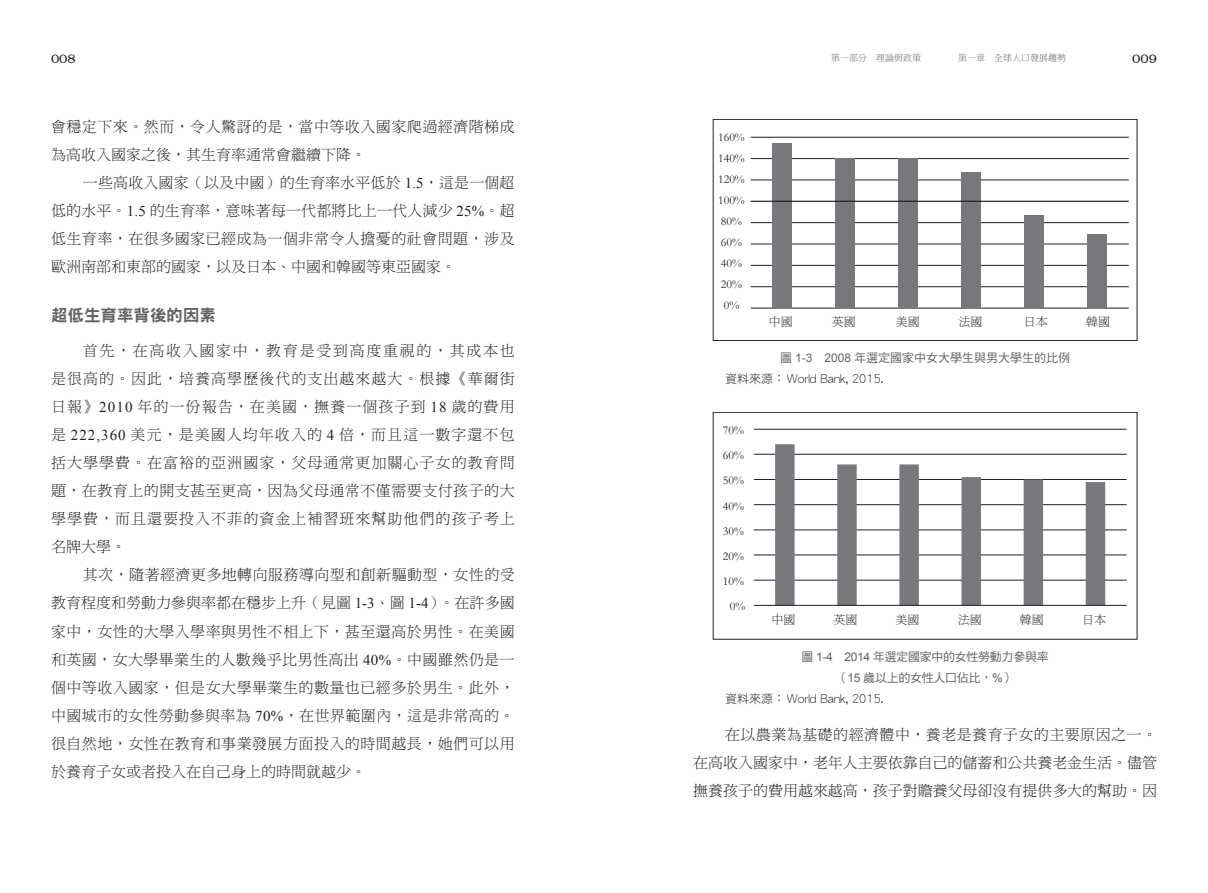
<style>
.page{position:relative;width:1208px;height:893px;background:#fff}
.page>*{position:absolute;margin:0;border:0;box-sizing:border-box;transform-origin:0 0}
.BT2{font:16.5px "DF Hei HK W9";color:#636366}
.正文{font:15px/28px "DF Ming HK W3";letter-spacing:.015em;color:#231f20;text-align:justify}
.t1{font:300 13.5px "Clarendon BT";color:#231f20}
.t2{font:12px/21px "Garamond";color:#231f20;text-align:center}
.资料来源{font:12px "DF Hei HK W3";color:#231f20}
.图说居中{font:12px "DF Hei HK W5";letter-spacing:-.025em;color:#636366}
.图说居中-2{font:12px "DF Hei HK W5";color:#636366}
.t3{font:12px "DF Ming HK W3 E Ten B5 H";color:#231f20}
.t4{font:9px "DF Ming HK W3";color:#636366}
.s1{font-family:"Times New Roman"}
.s2{font-family:"Arial"}
</style>
<div class="page">
<hr style="left:750px;top:308px;width:378px;height:1px;background:#231f20">
<hr style="left:750px;top:286px;width:378px;height:1px;background:#231f20">
<hr style="left:750px;top:265px;width:378px;height:1px;background:#231f20">
<hr style="left:750px;top:244px;width:378px;height:1px;background:#231f20">
<hr style="left:750px;top:222px;width:378px;height:1px;background:#231f20">
<hr style="left:750px;top:180px;width:378px;height:1px;background:#231f20">
<hr style="left:750px;top:158px;width:378px;height:1px;background:#231f20">
<hr style="left:750px;top:137px;width:378px;height:1px;background:#231f20">
<div style="left:713px;top:119px;width:424px;height:222px;border:1px solid #231f20"></div>
<div style="left:835px;top:159px;width:19px;height:149px;background:#76787b"></div>
<div style="left:898px;top:159px;width:19px;height:149px;background:#76787b"></div>
<div style="left:961px;top:172px;width:19px;height:136px;background:#76787b"></div>
<div style="left:1024px;top:215px;width:19px;height:93px;background:#76787b"></div>
<div style="left:1087px;top:235px;width:19px;height:73px;background:#76787b"></div>
<div style="left:772px;top:144px;width:19px;height:164px;background:#76787b"></div>
<hr style="left:750px;top:201px;width:378px;height:1px;background:#231f20">
<hr style="left:754px;top:580px;width:372px;height:1px;background:#231f20">
<hr style="left:754px;top:555px;width:372px;height:1px;background:#231f20">
<hr style="left:754px;top:530px;width:372px;height:1px;background:#231f20">
<hr style="left:754px;top:504px;width:372px;height:1px;background:#231f20">
<hr style="left:754px;top:479px;width:372px;height:1px;background:#231f20">
<hr style="left:754px;top:454px;width:372px;height:1px;background:#231f20">
<hr style="left:754px;top:429px;width:372px;height:1px;background:#231f20">
<svg style="left:775px;top:444px;width:330px;height:161px"></svg>
<hr style="left:754px;top:605px;width:372px;height:1px;background:#231f20">
<div style="left:713px;top:412px;width:424px;height:227px;border:1px solid #231f20"></div>
<p class="t1" style="left:51px;top:50px;width:26px">008</p>
<p class="t4" style="left:831px;top:53px;width:91px">第一部分　理論與政策</p>
<p class="t4" style="left:958px;top:53px;width:109px">第一章　全球人口發展趨勢</p>
<p class="t1" style="left:1132px;top:50px;width:26px">009</p>
<p class="正文" style="left:51px;top:112px;width:465px">會穩定下來。然而，令人驚訝的是，當中等收入國家爬過經濟階梯成為高收入國家之後，其生育率通常會繼續下降。</p>
<p class="正文" style="left:51px;top:168px;width:465px;text-indent:32px">一些高收入國家（以及中國）的生育率水平低於 <span class="s1">1.5</span>，這是一個超低的水平。<span class="s1">1.5</span> 的生育率，意味著每一代都將比上一代人減少 <span class="s1">25%</span>。超低生育率，在很多國家已經成為一個非常令人擔憂的社會問題，涉及歐洲南部和東部的國家，以及日本、中國和韓國等東亞國家。</p>
<p class="BT2" style="left:51px;top:306px;width:166px">超低生育率背後的因素</p>
<p class="正文" style="left:51px;top:336px;width:465px;text-indent:32px">首先，在高收入國家中，教育是受到高度重視的，其成本也是很高的。因此，培養高學歷後代的支出越來越大。根據《華爾街日報》<span class="s1">2010</span> 年的一份報告，在美國，撫養一個孩子到 <span class="s1">18</span> 歲的費用是 <span class="s1">222,360</span> 美元，是美國人均年收入的 <span class="s1">4</span> 倍，而且這一數字還不包括大學學費。在富裕的亞洲國家，父母通常更加關心子女的教育問題，在教育上的開支甚至更高，因為父母通常不僅需要支付孩子的大學學費，而且還要投入不菲的資金上補習班來幫助他們的孩子考上名牌大學。</p>
<p class="正文" style="left:51px;top:561px;width:465px;text-indent:32px">其次，隨著經濟更多地轉向服務導向型和創新驅動型，女性的受教育程度和勞動力參與率都在穩步上升（見圖 <span class="s1">1-3</span>、圖 <span class="s1">1-4</span>）。在許多國家中，女性的大學入學率與男性不相上下，甚至還高於男性。在美國和英國，女大學畢業生的人數幾乎比男性高出 <span class="s1">40%</span>。中國雖然仍是一個中等收入國家，但是女大學畢業生的數量也已經多於男生。此外，中國城市的女性勞動參與率為 <span class="s1">70%</span>，在世界範圍內，這是非常高的。很自然地，女性在教育和事業發展方面投入的時間越長，她們可以用於養育子女或者投入在自己身上的時間就越少。</p>
<p class="t2" style="left:718px;top:127px;width:28px">160%<br>140%<br>120%<br>100%<br>80%<br>60%<br>40%<br>20%<br>0%</p>
<p class="t3" style="left:768px;top:315px;width:25px">中國</p>
<p class="t3" style="left:832px;top:315px;width:25px">英國</p>
<p class="t3" style="left:896px;top:315px;width:25px">美國</p>
<p class="t3" style="left:958px;top:315px;width:25px">法國</p>
<p class="t3" style="left:1023px;top:315px;width:25px">日本</p>
<p class="t3" style="left:1086px;top:315px;width:25px">韓國</p>
<p class="图说居中-2" style="left:780px;top:351px;width:292px">圖 <span class="s2">1-3 2008</span> 年選定國家中女大學生與男大學生的比例</p>
<p class="资料来源" style="left:725px;top:372px;width:160px">資料來源： World Bank, 2015.</p>
<p class="t2" style="left:723px;top:419px;width:23px">70%</p>
<p class="t2" style="left:723px;top:445px;width:23px">60%</p>
<p class="t2" style="left:723px;top:470px;width:23px">50%</p>
<p class="t2" style="left:723px;top:495px;width:23px">40%</p>
<p class="t2" style="left:723px;top:520px;width:23px">30%</p>
<p class="t2" style="left:723px;top:545px;width:23px">20%</p>
<p class="t2" style="left:723px;top:570px;width:23px">10%</p>
<p class="t2" style="left:729px;top:596px;width:17px">0%</p>
<p class="t3" style="left:771px;top:614px;width:25px">中國</p>
<p class="t3" style="left:833px;top:614px;width:25px">英國</p>
<p class="t3" style="left:895px;top:614px;width:25px">美國</p>
<p class="t3" style="left:957px;top:614px;width:25px">法國</p>
<p class="t3" style="left:1020px;top:614px;width:25px">韓國</p>
<p class="t3" style="left:1082px;top:614px;width:25px">日本</p>
<p class="图说居中" style="left:801px;top:650px;width:249px">圖 <span class="s2">1-4 2014</span> 年選定國家中的女性勞動力參與率</p>
<p class="图说居中" style="left:836px;top:671px;width:180px">（<span class="s2">15</span> 歲以上的女性人口佔比，<span class="s2">%</span>）</p>
<p class="资料来源" style="left:725px;top:692px;width:160px">資料來源： World Bank, 2015.</p>
<p class="正文" style="left:693px;top:721px;width:465px;text-indent:32px">在以農業為基礎的經濟體中，養老是養育子女的主要原因之一。在高收入國家中，老年人主要依靠自己的儲蓄和公共養老金生活。儘管撫養孩子的費用越來越高，孩子對贍養父母卻沒有提供多大的幫助。因</p>
</div>
